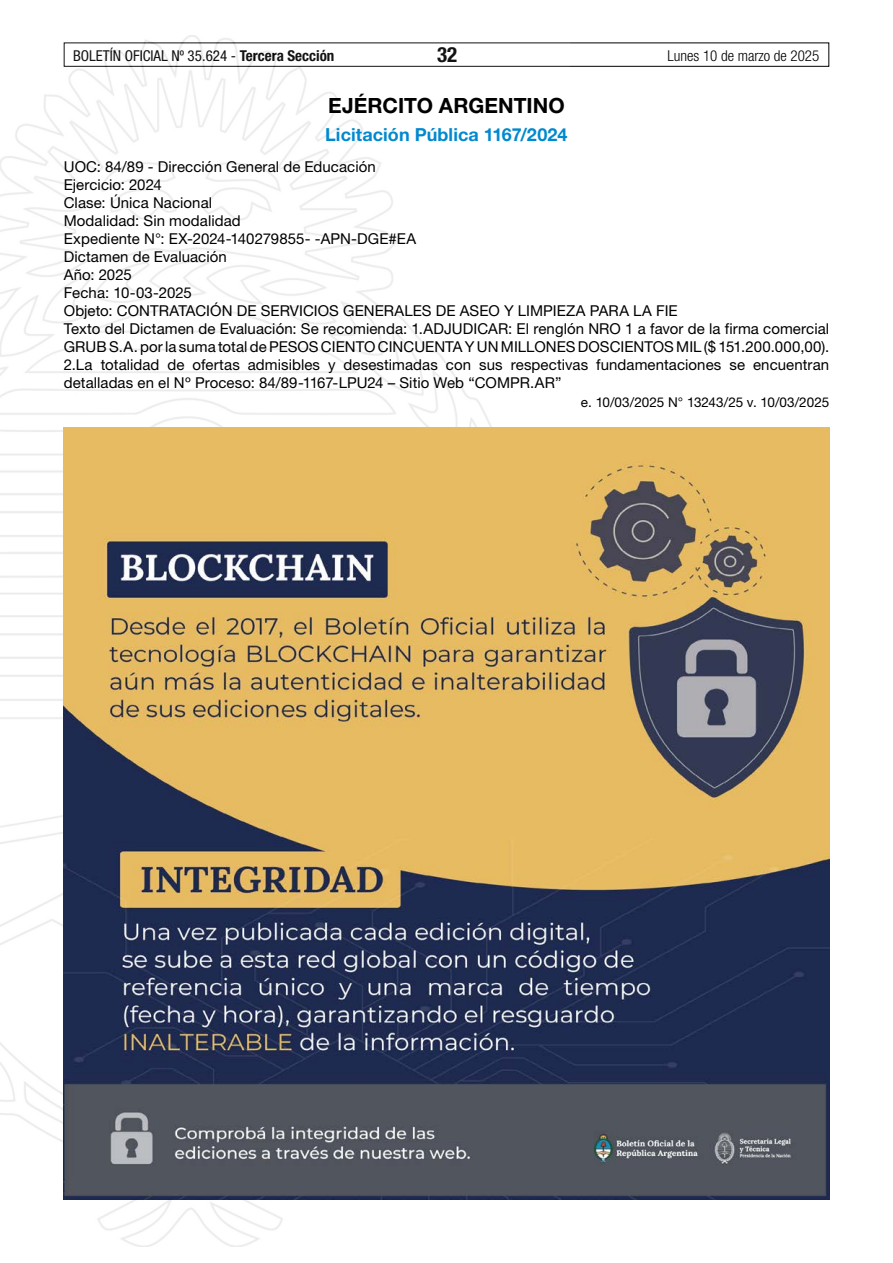
<style>
.page{position:relative;width:893px;height:1263px;background:#fff}
.page>*{position:absolute;margin:0;border:0;box-sizing:border-box;transform-origin:0 0}
.t1{font:700 21px "Helvetica Neue LT Std";color:#000}
.t2{font:700 condensed 21px "Helvetica Neue LT Std";color:#000}
.t3{font:700 18px "Helvetica Neue LT Std";letter-spacing:.005em;color:#0089cf}
.t4{font:15px/18px "Helvetica Neue LT Std";letter-spacing:.005em;color:#000}
.t5{font:condensed 15px "Helvetica Neue LT Std";color:#000}
.t6{font:300 condensed 15px "Helvetica Neue LT Std";color:#000}
.t7{font:13.5px "Helvetica Neue LT Std";letter-spacing:-.005em;color:#000}
.s1{font-weight:700}
</style>
<div class="page">
<div style="left:64px;top:43px;width:765px;height:24px;border:1px solid #000"></div>
<img style="left:0;top:35px;width:569px;height:1211px">
<img style="left:64px;top:427px;width:765px;height:772px">
<p class="t5" style="left:73px;top:47px;width:263px">BOLETÍN OFICIAL Nº 35.624 - <span class="s1">Tercera Sección</span></p>
<h1 class="t2" style="left:437px;top:42px;width:22px">32</h1>
<p class="t6" style="left:667px;top:47px;width:153px">Lunes 10 de marzo de 2025</p>
<h1 class="t1" style="left:328px;top:92px;width:238px">EJÉRCITO ARGENTINO</h1>
<p class="t3" style="left:325px;top:123px;width:244px">Licitación Pública 1167/2024</p>
<p class="t4" style="left:64px;top:157px;width:767px">UOC: 84/89 - Dirección General de Educación<br>Ejercicio: 2024<br>Clase: Única Nacional<br>Modalidad: Sin modalidad<br>Expediente N°: EX-2024-140279855- -APN-DGE#EA<br>Dictamen de Evaluación<br>Año: 2025<br>Fecha: 10-03-2025<br>Objeto: CONTRATACIÓN DE SERVICIOS GENERALES DE ASEO Y LIMPIEZA PARA LA FIE<br>Texto del Dictamen de Evaluación: Se recomienda: 1.ADJUDICAR: El renglón NRO 1 a favor de la firma comercial GRUB S.A. por la suma total de PESOS CIENTO CINCUENTA Y UN MILLONES DOSCIENTOS MIL ($ 151.200.000,00).<br>2.La totalidad de ofertas admisibles y desestimadas con sus respectivas fundamentaciones se encuentran detalladas en el Nº Proceso: 84/89-1167-LPU24 – Sitio Web “COMPR.AR”</p>
<p class="t7" style="left:581px;top:394px;width:250px">e. 10/03/2025 N° 13243/25 v. 10/03/2025</p>
</div>
